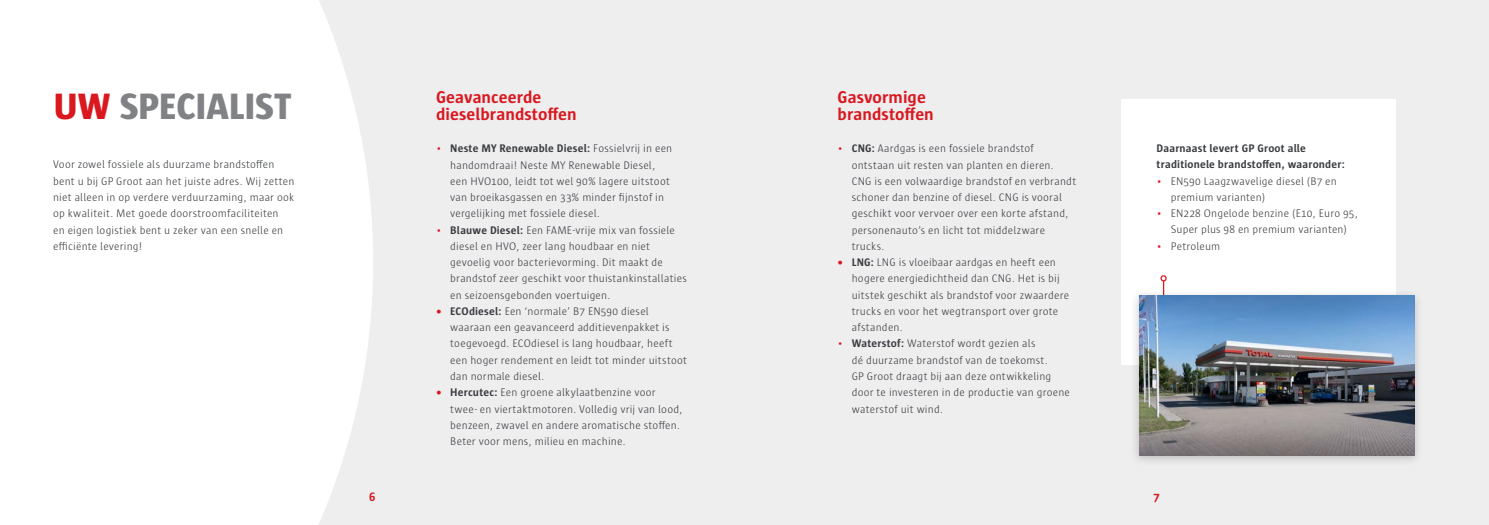
<style>
.page{position:relative;width:1489px;height:525px;background:#fff}
.page>*{position:absolute;margin:0;border:0;box-sizing:border-box;transform-origin:0 0}
.t1{font:800 37.5px "Sun";letter-spacing:-.005em;color:#808285}
.t2{font:700 17.5px/16.2px "Sun";letter-spacing:.005em;color:#d9181f}
.t3{font:700 12.5px "Sun";color:#d9181f}
.t4{font:300 11.25px/16.2px "Sun";letter-spacing:.015em;color:#3a3c40}
.t5{font:700 11.25px/16.2px "Sun";letter-spacing:.015em;color:#3a3c40}
.s1{color:#d9181f}
.s2{font-weight:700}
.s3{font-weight:700;color:#d9181f}
</style>
<div class="page">
<div style="left:223px;top:0;width:1265px;height:524px;background:#eeeeef"></div>
<div style="left:1120px;top:99px;width:275px;height:265px;background:#fff"></div>
<svg style="left:223px;top:0;width:150px;height:524px;background:#fdfdfd"></svg>
<hr style="left:1162px;top:281px;width:2px;height:121px;background:#d9181f">
<svg style="left:1160px;top:275px;width:6px;height:6px"></svg>
<div style="left:1130px;top:289px;width:293px;height:177px;background:#231f20;opacity:.25"></div>
<img style="left:1139px;top:295px;width:275px;height:160px">
<h1 class="t1" style="left:53px;top:86px;width:239px"><span class="s1">UW</span> SPECIALIST</h1>
<p class="t4" style="left:53px;top:156px;width:243px">Voor zowel fossiele als duurzame brandstoffen bent u bij GP Groot aan het juiste adres. Wij zetten niet alleen in op verdere verduurzaming, maar ook op kwaliteit. Met goede doorstroomfaciliteiten<br>en eigen logistiek bent u zeker van een snelle en efficiënte levering!</p>
<h2 class="t2" style="left:436px;top:89px;width:142px">Geavanceerde dieselbrandstoffen</h2>
<p class="t4" style="left:450px;top:140px;width:223px;text-indent:-14px"><span class="s1">•</span> <span class="s2">Neste MY Renewable Diesel:</span> Fossielvrij in een handomdraai! Neste MY Renewable Diesel, een HVO100, leidt tot wel 90% lagere uitstoot van broeikasgassen en 33% minder fijnstof in vergelijking met fossiele diesel.</p>
<p class="t4" style="left:450px;top:221px;width:238px;text-indent:-14px"><span class="s1">•</span> <span class="s2">Blauwe Diesel:</span> Een FAME-vrije mix van fossiele diesel en HVO, zeer lang houdbaar en niet gevoelig voor bacterievorming. Dit maakt de brandstof zeer geschikt voor thuistankinstallaties en seizoensgebonden voertuigen.</p>
<p class="t4" style="left:450px;top:303px;width:238px;text-indent:-14px"><span class="s3">•</span> <span class="s2">ECOdiesel:</span> Een ‘normale’ B7 EN590 diesel waaraan een geavanceerd additievenpakket is toegevoegd. ECOdiesel is lang houdbaar, heeft een hoger rendement en leidt tot minder uitstoot dan normale diesel.</p>
<p class="t4" style="left:450px;top:384px;width:234px;text-indent:-14px"><span class="s3">•</span> <span class="s2">Hercutec:</span> Een groene alkylaatbenzine voor twee- en viertaktmotoren. Volledig vrij van lood, benzeen, zwavel en andere aromatische stoffen.<br>Beter voor mens, milieu en machine.</p>
<h2 class="t2" style="left:837px;top:89px;width:98px">Gasvormige brandstoffen</h2>
<p class="t4" style="left:851px;top:140px;width:226px;text-indent:-14px"><span class="s1">•</span> <span class="s2">CNG:</span> Aardgas is een fossiele brandstof ontstaan uit resten van planten en dieren.<br>CNG is een volwaardige brandstof en verbrandt schoner dan benzine of diesel. CNG is vooral geschikt voor vervoer over een korte afstand, personenauto’s en licht tot middelzware trucks.</p>
<p class="t4" style="left:851px;top:254px;width:219px;text-indent:-14px"><span class="s3">•</span> <span class="s2">LNG:</span> LNG is vloeibaar aardgas en heeft een hogere energiedichtheid dan CNG. Het is bij uitstek geschikt als brandstof voor zwaardere trucks en voor het wegtransport over grote afstanden.</p>
<p class="t4" style="left:851px;top:335px;width:220px;text-indent:-14px"><span class="s1">•</span> <span class="s2">Waterstof:</span> Waterstof wordt gezien als<br>dé duurzame brandstof van de toekomst.<br>GP Groot draagt bij aan deze ontwikkeling door te investeren in de productie van groene waterstof uit wind.</p>
<p class="t5" style="left:1156px;top:140px;width:190px">Daarnaast levert GP Groot alle traditionele brandstoffen, waaronder:</p>
<p class="t4" style="left:1170px;top:173px;width:167px;text-indent:-14px"><span class="s1">•</span> EN590 Laagzwavelige diesel (B7 en premium varianten)</p>
<p class="t4" style="left:1156px;top:205px;width:203px;text-align:center"><span class="s1">•</span> EN228 Ongelode benzine (E10, Euro 95,<br>Super plus 98 en premium varianten)</p>
<p class="t4" style="left:1156px;top:237px;width:65px"><span class="s1">•</span> Petroleum</p>
<p class="t3" style="left:369px;top:490px;width:8px">6</p>
<p class="t3" style="left:1153px;top:490px;width:8px">7</p>
</div>
